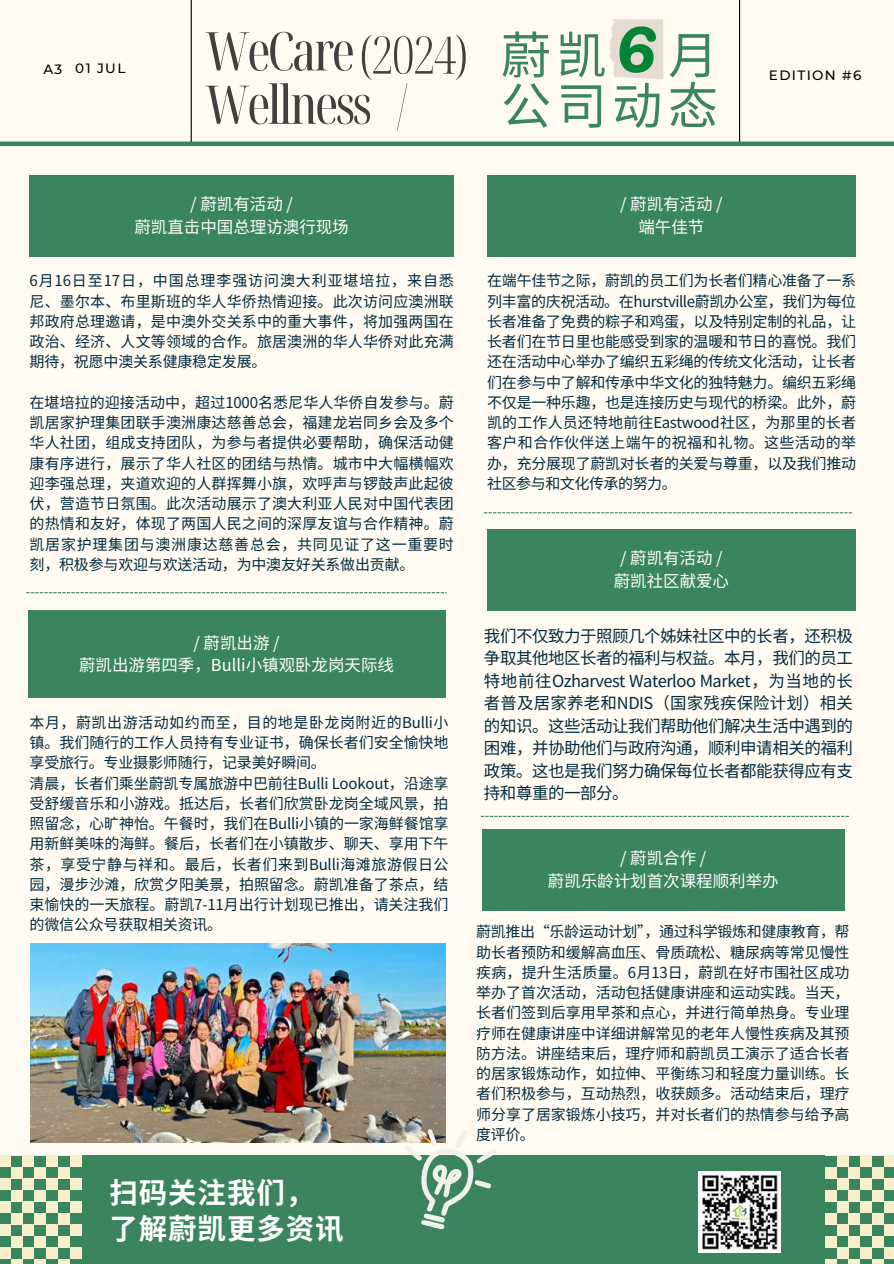
<style>
.page{position:relative;width:894px;height:1264px;background:#fff}
.page>*{position:absolute;margin:0;border:0;box-sizing:border-box;transform-origin:0 0}
.t1{font:extra-condensed 53.25px/53.4px "Noto Serif Display";letter-spacing:-.045em;color:#404040}
.t2{font:300 extra-condensed 51.75px "Noto Serif Display";color:#404040}
.t3{font:50.4px/50.7px "Noto Sans CJ Ksc";letter-spacing:.105em;color:#3a855d}
.t4{font:700 28.5px/36px "Noto Sans CJ Ksc";letter-spacing:.03em;color:#fff}
.t5{font:16.5px/22.5px "Source Han Sans SC";letter-spacing:-.03em;color:#022a3d;text-align:justify}
.t6{font:16.5px/22.5px "Source Han Sans SC";color:#fff;text-align:center}
.t7{font:15px/20.2px "Source Han Sans SC";letter-spacing:-.005em;color:#022a3d;text-align:justify}
.t8{font:500 13.5px "Montserrat";letter-spacing:.1em;color:#000}
</style>
<div class="page">
<div style="left:0;top:0;width:893px;height:1263px;background:#fffbf2"></div>
<hr style="left:191px;top:0;width:1px;height:144px;background:#000">
<hr style="left:738px;top:0;width:2px;height:144px;background:#000">
<div style="left:0;top:141px;width:893px;height:5px;background:#3a855d"></div>
<svg style="left:26px;top:592px;width:420px;height:1px"></svg>
<div style="left:30px;top:175px;width:423px;height:82px;background:#3a855d"></div>
<div style="left:28px;top:610px;width:417px;height:87px;background:#3a855d"></div>
<div style="left:487px;top:175px;width:368px;height:82px;background:#3a855d"></div>
<div style="left:487px;top:529px;width:368px;height:81px;background:#3a855d"></div>
<div style="left:482px;top:829px;width:362px;height:81px;background:#3a855d"></div>
<div style="left:0;top:1155px;width:893px;height:108px;background:#3a855d"></div>
<img style="left:698px;top:1171px;width:82px;height:81px">
<div style="left:824px;top:1213px;width:12px;height:11px;background:#f8f0cc"></div>
<div style="left:871px;top:1213px;width:12px;height:11px;background:#f8f0cc"></div>
<div style="left:824px;top:1236px;width:12px;height:11px;background:#f8f0cc"></div>
<div style="left:871px;top:1236px;width:12px;height:11px;background:#f8f0cc"></div>
<div style="left:824px;top:1258px;width:12px;height:5px;background:#f8f0cc"></div>
<div style="left:871px;top:1258px;width:12px;height:5px;background:#f8f0cc"></div>
<div style="left:824px;top:1167px;width:12px;height:11px;background:#f8f0cc"></div>
<div style="left:871px;top:1167px;width:12px;height:11px;background:#f8f0cc"></div>
<div style="left:824px;top:1190px;width:12px;height:11px;background:#f8f0cc"></div>
<div style="left:871px;top:1190px;width:12px;height:11px;background:#f8f0cc"></div>
<div style="left:836px;top:1224px;width:12px;height:12px;background:#f8f0cc"></div>
<div style="left:883px;top:1224px;width:10px;height:12px;background:#f8f0cc"></div>
<div style="left:836px;top:1247px;width:12px;height:12px;background:#f8f0cc"></div>
<div style="left:883px;top:1247px;width:10px;height:12px;background:#f8f0cc"></div>
<div style="left:836px;top:1155px;width:12px;height:12px;background:#f8f0cc"></div>
<div style="left:883px;top:1155px;width:10px;height:12px;background:#f8f0cc"></div>
<div style="left:836px;top:1178px;width:12px;height:12px;background:#f8f0cc"></div>
<div style="left:883px;top:1178px;width:10px;height:12px;background:#f8f0cc"></div>
<div style="left:836px;top:1201px;width:12px;height:12px;background:#f8f0cc"></div>
<div style="left:883px;top:1201px;width:10px;height:12px;background:#f8f0cc"></div>
<div style="left:848px;top:1213px;width:12px;height:11px;background:#f8f0cc"></div>
<div style="left:848px;top:1236px;width:12px;height:11px;background:#f8f0cc"></div>
<div style="left:848px;top:1258px;width:12px;height:5px;background:#f8f0cc"></div>
<div style="left:848px;top:1167px;width:12px;height:11px;background:#f8f0cc"></div>
<div style="left:848px;top:1190px;width:12px;height:11px;background:#f8f0cc"></div>
<div style="left:860px;top:1224px;width:11px;height:12px;background:#f8f0cc"></div>
<div style="left:860px;top:1247px;width:11px;height:12px;background:#f8f0cc"></div>
<div style="left:860px;top:1155px;width:11px;height:12px;background:#f8f0cc"></div>
<div style="left:860px;top:1178px;width:11px;height:12px;background:#f8f0cc"></div>
<div style="left:860px;top:1201px;width:11px;height:12px;background:#f8f0cc"></div>
<div style="left:34px;top:1213px;width:12px;height:11px;background:#f8f0cc"></div>
<div style="left:34px;top:1236px;width:12px;height:11px;background:#f8f0cc"></div>
<div style="left:34px;top:1258px;width:12px;height:5px;background:#f8f0cc"></div>
<div style="left:34px;top:1167px;width:12px;height:11px;background:#f8f0cc"></div>
<div style="left:34px;top:1190px;width:12px;height:11px;background:#f8f0cc"></div>
<div style="left:0;top:1224px;width:11px;height:12px;background:#f8f0cc"></div>
<div style="left:46px;top:1224px;width:12px;height:12px;background:#f8f0cc"></div>
<div style="left:0;top:1247px;width:11px;height:12px;background:#f8f0cc"></div>
<div style="left:46px;top:1247px;width:12px;height:12px;background:#f8f0cc"></div>
<div style="left:0;top:1155px;width:11px;height:12px;background:#f8f0cc"></div>
<div style="left:46px;top:1155px;width:12px;height:12px;background:#f8f0cc"></div>
<div style="left:0;top:1178px;width:11px;height:12px;background:#f8f0cc"></div>
<div style="left:46px;top:1178px;width:12px;height:12px;background:#f8f0cc"></div>
<div style="left:0;top:1201px;width:11px;height:12px;background:#f8f0cc"></div>
<div style="left:46px;top:1201px;width:12px;height:12px;background:#f8f0cc"></div>
<div style="left:11px;top:1213px;width:11px;height:11px;background:#f8f0cc"></div>
<div style="left:58px;top:1213px;width:12px;height:11px;background:#f8f0cc"></div>
<div style="left:11px;top:1236px;width:11px;height:11px;background:#f8f0cc"></div>
<div style="left:58px;top:1236px;width:12px;height:11px;background:#f8f0cc"></div>
<div style="left:11px;top:1258px;width:11px;height:5px;background:#f8f0cc"></div>
<div style="left:58px;top:1258px;width:12px;height:5px;background:#f8f0cc"></div>
<div style="left:11px;top:1167px;width:11px;height:11px;background:#f8f0cc"></div>
<div style="left:58px;top:1167px;width:12px;height:11px;background:#f8f0cc"></div>
<div style="left:11px;top:1190px;width:11px;height:11px;background:#f8f0cc"></div>
<div style="left:58px;top:1190px;width:12px;height:11px;background:#f8f0cc"></div>
<div style="left:22px;top:1224px;width:12px;height:12px;background:#f8f0cc"></div>
<div style="left:70px;top:1224px;width:11px;height:12px;background:#f8f0cc"></div>
<div style="left:22px;top:1247px;width:12px;height:12px;background:#f8f0cc"></div>
<div style="left:70px;top:1247px;width:11px;height:12px;background:#f8f0cc"></div>
<div style="left:22px;top:1155px;width:12px;height:12px;background:#f8f0cc"></div>
<div style="left:70px;top:1155px;width:11px;height:12px;background:#f8f0cc"></div>
<div style="left:22px;top:1178px;width:12px;height:12px;background:#f8f0cc"></div>
<div style="left:70px;top:1178px;width:11px;height:12px;background:#f8f0cc"></div>
<div style="left:22px;top:1201px;width:12px;height:12px;background:#f8f0cc"></div>
<div style="left:70px;top:1201px;width:11px;height:12px;background:#f8f0cc"></div>
<svg style="left:484px;top:512px;width:367px;height:1px"></svg>
<svg style="left:480px;top:815px;width:368px;height:2px"></svg>
<svg style="left:609px;top:19px;width:54px;height:60px;background:#9ec2a2"></svg>
<img style="left:31px;top:943px;width:414px;height:199px">
<svg style="left:403px;top:1128px;width:94px;height:101px"></svg>
<p class="t8" style="left:43px;top:60px;width:83px">A3 01 JUL</p>
<h1 class="t1" style="left:205px;top:23px;width:203px">WeCare<br>Wellness /</h1>
<h2 class="t2" style="left:359px;top:18px;width:110px">(2024)</h2>
<h3 class="t3" style="left:500px;top:27px;width:219px">蔚凯 月公司动态</h3>
<p class="t8" style="left:768px;top:67px;width:94px">EDITION #6</p>
<p class="t6" style="left:134px;top:192px;width:216px">/ 蔚凯有活动 /<br>蔚凯直击中国总理访澳行现场</p>
<p class="t7" style="left:30px;top:270px;width:426px">6月 16日至17日，中国总理李强访问澳大利亚堪培拉，来自悉尼、墨尔本、布里斯班的华人华侨热情迎接。此次访问应澳洲联邦政府总理邀请，是中澳外交关系中的重大事件，将加强两国在政治、经济、人文等领域的合作。旅居澳洲的华人华侨对此充满期待，祝愿中澳关系健康稳定发展。</p>
<p class="t7" style="left:30px;top:391px;width:426px">在堪培拉的迎接活动中，超过1000名悉尼华人华侨自发参与。蔚凯居家护理集团联手澳洲康达慈善总会，福建龙岩同乡会及多个华人社团，组成支持团队，为参与者提供必要帮助，确保活动健康有序进行，展示了华人社区的团结与热情。城市中大幅横幅欢迎李强总理，夹道欢迎的人群挥舞小旗，欢呼声与锣鼓声此起彼伏，营造节日氛围。此次活动展示了澳大利亚人民对中国代表团的热情和友好，体现了两国人民之间的深厚友谊与合作精神。蔚凯居家护理集团与澳洲康达慈善总会，共同见证了这一重要时刻，积极参与欢迎与欢送活动，为中澳友好关系做出贡献。</p>
<p class="t6" style="left:79px;top:630px;width:316px">/ 蔚凯出游 /<br>蔚凯出游第四季，Bulli小镇观卧龙岗天际线</p>
<p class="t7" style="left:30px;top:711px;width:420px;text-align:left">本月，蔚凯出游活动如约而至，目的地是卧龙岗附近的Bulli小镇。我们随行的工作人员持有专业证书，确保长者们安全愉快地享受旅行。专业摄影师随行，记录美好瞬间。<br>清晨，长者们乘坐蔚凯专属旅游中巴前往Bulli Lookout，沿途享受舒缓音乐和小游戏。抵达后，长者们欣赏卧龙岗全域风景，拍照留念，心旷神怡。午餐时，我们在Bulli小镇的一家海鲜餐馆享用新鲜美味的海鲜。餐后，长者们在小镇散步、聊天、享用下午茶，享受宁静与祥和。最后，长者们来到Bulli海滩旅游假日公园，漫步沙滩，欣赏夕阳美景，拍照留念。蔚凯准备了茶点，结束愉快的一天旅程。蔚凯7-11月出行计划现已推出，请关注我们的微信公众号获取相关资讯。</p>
<h3 class="t4" style="left:109px;top:1172px;width:235px">扫码关注我们，了解蔚凯更多资讯</h3>
<p class="t6" style="left:620px;top:192px;width:104px">/ 蔚凯有活动 /端午佳节</p>
<p class="t7" style="left:487px;top:270px;width:370px">在端午佳节之际，蔚凯的员工们为长者们精心准备了一系列丰富的庆祝活动。在hurstville蔚凯办公室，我们为每位长者准备了免费的粽子和鸡蛋，以及特别定制的礼品，让长者们在节日里也能感受到家的温暖和节日的喜悦。我们还在活动中心举办了编织五彩绳的传统文化活动，让长者们在参与中了解和传承中华文化的独特魅力。编织五彩绳不仅是一种乐趣，也是连接历史与现代的桥梁。此外，蔚凯的工作人员还特地前往Eastwood社区，为那里的长者客户和合作伙伴送上端午的祝福和礼物。这些活动的举办，充分展现了蔚凯对长者的关爱与尊重，以及我们推动社区参与和文化传承的努力。</p>
<p class="t6" style="left:613px;top:545px;width:115px">/ 蔚凯有活动 /蔚凯社区献爱心</p>
<p class="t5" style="left:484px;top:623px;width:370px">我们不仅致力于照顾几个姊妹社区中的长者，还积极争取其他地区长者的福利与权益。本月，我们的员工特地前往Ozharvest Waterloo Market，为当地的长者普及居家养老和NDIS（国家残疾保险计划）相关的知识。这些活动让我们帮助他们解决生活中遇到的困难，并协助他们与政府沟通，顺利申请相关的福利政策。这也是我们努力确保每位长者都能获得应有支持和尊重的一部分。</p>
<p class="t6" style="left:547px;top:845px;width:232px">/ 蔚凯合作 /<br>蔚凯乐龄计划首次课程顺利举办</p>
<p class="t7" style="left:476px;top:920px;width:375px;text-align:left">蔚凯推出“乐龄运动计划”，通过科学锻炼和健康教育，帮助长者预防和缓解高血压、骨质疏松、糖尿病等常见慢性疾病，提升生活质量。6月 13日，蔚凯在好市围社区成功举办了首次活动，活动包括健康讲座和运动实践。当天，长者们签到后享用早茶和点心，并进行简单热身。专业理疗师在健康讲座中详细讲解常见的老年人慢性疾病及其预防方法。讲座结束后，理疗师和蔚凯员工演示了适合长者的居家锻炼动作，如拉伸、平衡练习和轻度力量训练。长者们积极参与，互动热烈，收获颇多。活动结束后，理疗师分享了居家锻炼小技巧，并对长者们的热情参与给予高度评价。</p>
</div>
